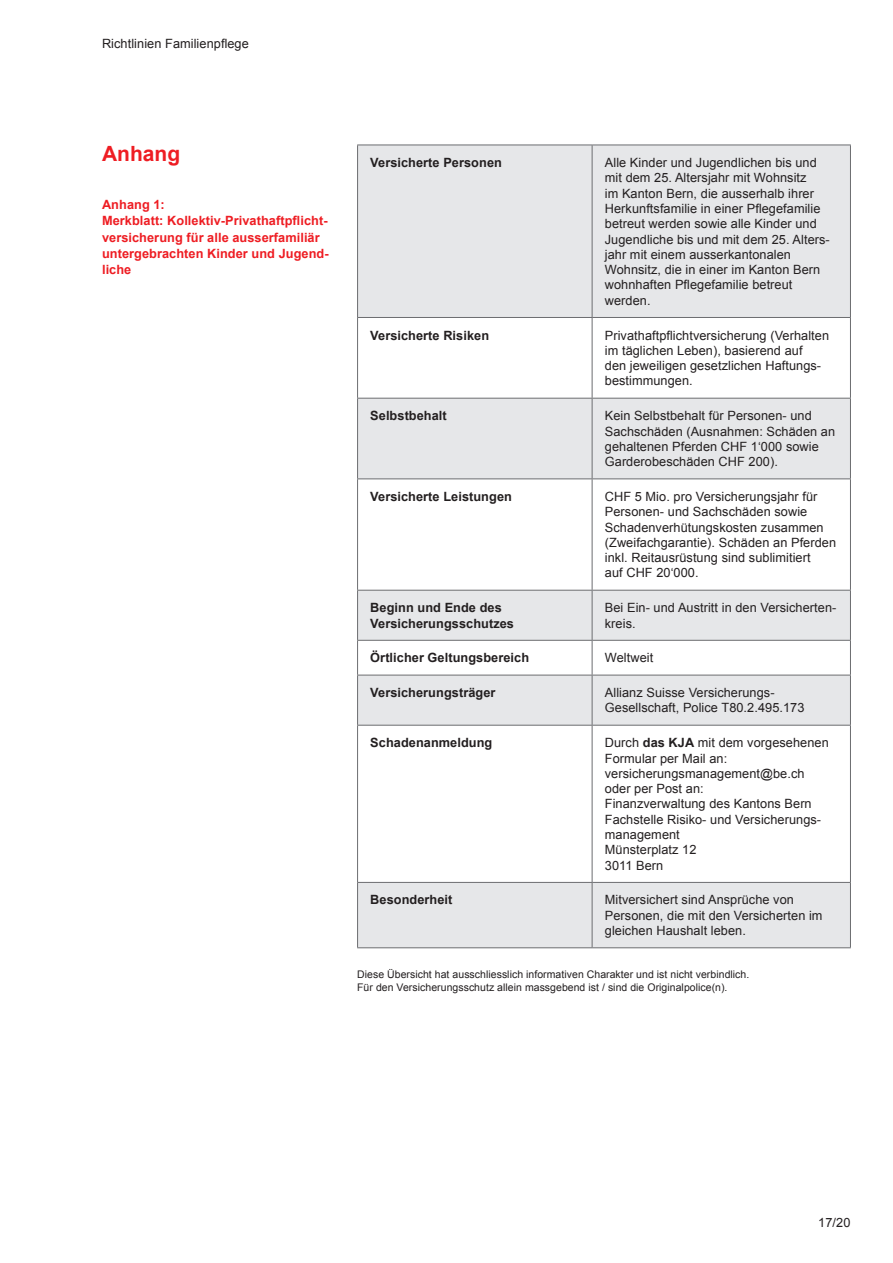
<style>
.page{position:relative;width:893px;height:1263px;background:#fff}
.page>*{position:absolute;margin:0;border:0;box-sizing:border-box;transform-origin:0 0}
.t1{font:700 21px "Arial";color:#ee1d23}
.t2{font:12.75px/15.3px "Arial";letter-spacing:.005em;color:#231f20}
.t3{font:700 12.75px/15.3px "Arial";letter-spacing:.005em;color:#231f20}
.t4{font:700 12.75px/16.2px "Arial";letter-spacing:.005em;color:#ee1d23}
.t5{font:10.5px/12.6px "Arial";letter-spacing:.005em;color:#231f20}
.s1{font-weight:700}
</style>
<div class="page">
<div style="left:358px;top:146px;width:492px;height:171px;background:#e6e7e9"></div>
<svg style="left:358px;top:399px;width:492px;height:548px"></svg>
<hr style="left:357px;top:145px;width:235px;height:1px;background:#6c6d70">
<hr style="left:357px;top:145px;width:1px;height:172px;background:#6c6d70">
<hr style="left:592px;top:145px;width:259px;height:1px;background:#6c6d70">
<hr style="left:592px;top:145px;width:1px;height:172px;background:#6c6d70">
<hr style="left:850px;top:145px;width:1px;height:172px;background:#6c6d70">
<hr style="left:357px;top:318px;width:1px;height:80px;background:#6c6d70">
<hr style="left:592px;top:318px;width:1px;height:80px;background:#6c6d70">
<hr style="left:850px;top:318px;width:1px;height:80px;background:#6c6d70">
<hr style="left:357px;top:399px;width:1px;height:79px;background:#6c6d70">
<hr style="left:592px;top:399px;width:1px;height:79px;background:#6c6d70">
<hr style="left:850px;top:399px;width:1px;height:79px;background:#6c6d70">
<hr style="left:357px;top:479px;width:1px;height:111px;background:#6c6d70">
<hr style="left:592px;top:479px;width:1px;height:111px;background:#6c6d70">
<hr style="left:850px;top:479px;width:1px;height:111px;background:#6c6d70">
<hr style="left:357px;top:590px;width:1px;height:50px;background:#6c6d70">
<hr style="left:592px;top:590px;width:1px;height:50px;background:#6c6d70">
<hr style="left:850px;top:590px;width:1px;height:50px;background:#6c6d70">
<hr style="left:357px;top:641px;width:1px;height:34px;background:#6c6d70">
<hr style="left:592px;top:641px;width:1px;height:34px;background:#6c6d70">
<hr style="left:850px;top:641px;width:1px;height:34px;background:#6c6d70">
<hr style="left:357px;top:675px;width:1px;height:50px;background:#6c6d70">
<hr style="left:592px;top:675px;width:1px;height:50px;background:#6c6d70">
<hr style="left:850px;top:675px;width:1px;height:50px;background:#6c6d70">
<hr style="left:357px;top:725px;width:1px;height:157px;background:#6c6d70">
<hr style="left:592px;top:725px;width:1px;height:157px;background:#6c6d70">
<hr style="left:850px;top:725px;width:1px;height:157px;background:#6c6d70">
<hr style="left:357px;top:883px;width:1px;height:64px;background:#6c6d70">
<hr style="left:592px;top:883px;width:1px;height:64px;background:#6c6d70">
<hr style="left:850px;top:883px;width:1px;height:64px;background:#6c6d70">
<hr style="left:357px;top:947px;width:235px;height:1px;background:#6c6d70">
<hr style="left:592px;top:947px;width:259px;height:1px;background:#6c6d70">
<hr style="left:357px;top:317px;width:235px;height:1px;background:#6c6d70">
<hr style="left:592px;top:317px;width:259px;height:1px;background:#6c6d70">
<hr style="left:357px;top:398px;width:235px;height:1px;background:#6c6d70">
<hr style="left:592px;top:398px;width:259px;height:1px;background:#6c6d70">
<hr style="left:357px;top:478px;width:235px;height:1px;background:#6c6d70">
<hr style="left:592px;top:478px;width:259px;height:1px;background:#6c6d70">
<hr style="left:357px;top:590px;width:235px;height:1px;background:#6c6d70">
<hr style="left:592px;top:590px;width:259px;height:1px;background:#6c6d70">
<hr style="left:357px;top:640px;width:235px;height:1px;background:#6c6d70">
<hr style="left:592px;top:640px;width:259px;height:1px;background:#6c6d70">
<hr style="left:357px;top:675px;width:235px;height:1px;background:#6c6d70">
<hr style="left:592px;top:675px;width:259px;height:1px;background:#6c6d70">
<hr style="left:357px;top:725px;width:235px;height:1px;background:#6c6d70">
<hr style="left:592px;top:725px;width:259px;height:1px;background:#6c6d70">
<hr style="left:357px;top:882px;width:235px;height:1px;background:#6c6d70">
<hr style="left:592px;top:882px;width:259px;height:1px;background:#6c6d70">
<p class="t2" style="left:102px;top:36px;width:148px">Richtlinien Familienpflege</p>
<h1 class="t1" style="left:102px;top:140px;width:80px">Anhang</h1>
<p class="t4" style="left:102px;top:197px;width:228px">Anhang 1:<br>Merkblatt: Kollektiv-Privathaftpflicht&shy;versicherung für alle ausserfamiliär untergebrachten Kinder und Jugend&shy;liche</p>
<p class="t3" style="left:370px;top:155px;width:133px">Versicherte Personen</p>
<p class="t2" style="left:605px;top:155px;width:226px">Alle Kinder und Jugendlichen bis und mit dem 25. Altersjahr mit Wohnsitz<br>im Kanton Bern, die ausserhalb ihrer Herkunftsfamilie in einer Pflegefamilie betreut werden sowie alle Kinder und Jugendliche bis und mit dem 25. Alters&shy;jahr mit einem ausserkantonalen Wohnsitz, die in einer im Kanton Bern wohnhaften Pflegefamilie betreut werden.</p>
<p class="t3" style="left:370px;top:328px;width:120px">Versicherte Risiken</p>
<p class="t2" style="left:605px;top:327px;width:226px">Privathaftpflichtversicherung (Verhalten im täglichen Leben), basierend auf<br>den jeweiligen gesetzlichen Haftungs&shy;bestimmungen.</p>
<p class="t3" style="left:370px;top:408px;width:78px">Selbstbehalt</p>
<p class="t2" style="left:605px;top:408px;width:232px">Kein Selbstbehalt für Personen- und Sachschäden (Ausnahmen: Schäden an gehaltenen Pferden CHF 1‘000 sowie Garderobeschäden CHF 200).</p>
<p class="t3" style="left:370px;top:489px;width:143px">Versicherte Leistungen</p>
<p class="t2" style="left:605px;top:489px;width:233px">CHF 5 Mio. pro Versicherungsjahr für Personen- und Sachschäden sowie Schadenverhütungskosten zusammen (Zweifachgarantie). Schäden an Pferden inkl. Reitausrüstung sind sublimitiert<br>auf CHF 20‘000.</p>
<p class="t3" style="left:370px;top:600px;width:145px">Beginn und Ende des<br>Versicherungsschutzes</p>
<p class="t2" style="left:605px;top:600px;width:233px">Bei Ein- und Austritt in den Versicherten&shy;kreis.</p>
<p class="t3" style="left:370px;top:651px;width:160px">Örtlicher Geltungsbereich</p>
<p class="t2" style="left:605px;top:650px;width:50px">Weltweit</p>
<p class="t3" style="left:370px;top:685px;width:127px">Versicherungsträger</p>
<p class="t2" style="left:605px;top:685px;width:201px">Allianz Suisse Versicherungs-<br>Gesellschaft, Police T80.2.495.173</p>
<p class="t3" style="left:370px;top:735px;width:124px">Schadenanmeldung</p>
<p class="t2" style="left:605px;top:735px;width:225px">Durch <span class="s1">das KJA</span> mit dem vorgesehenen<br>Formular per Mail an: versicherungsmanagement@be.ch oder per Post an:<br>Finanzverwaltung des Kantons Bern<br>Fachstelle Risiko- und Versicherungs&shy;management<br>Münsterplatz 12<br>3011 Bern</p>
<p class="t3" style="left:370px;top:893px;width:84px">Besonderheit</p>
<p class="t2" style="left:605px;top:892px;width:219px">Mitversichert sind Ansprüche von<br>Personen, die mit den Versicherten im gleichen Haushalt leben.</p>
<p class="t5" style="left:357px;top:968px;width:394px">Diese Übersicht hat ausschliesslich informativen Charakter und ist nicht verbindlich.<br>Für den Versicherungsschutz allein massgebend ist / sind die Originalpolice(n).</p>
<p class="t2" style="left:818px;top:1215px;width:34px">17/20</p>
</div>
